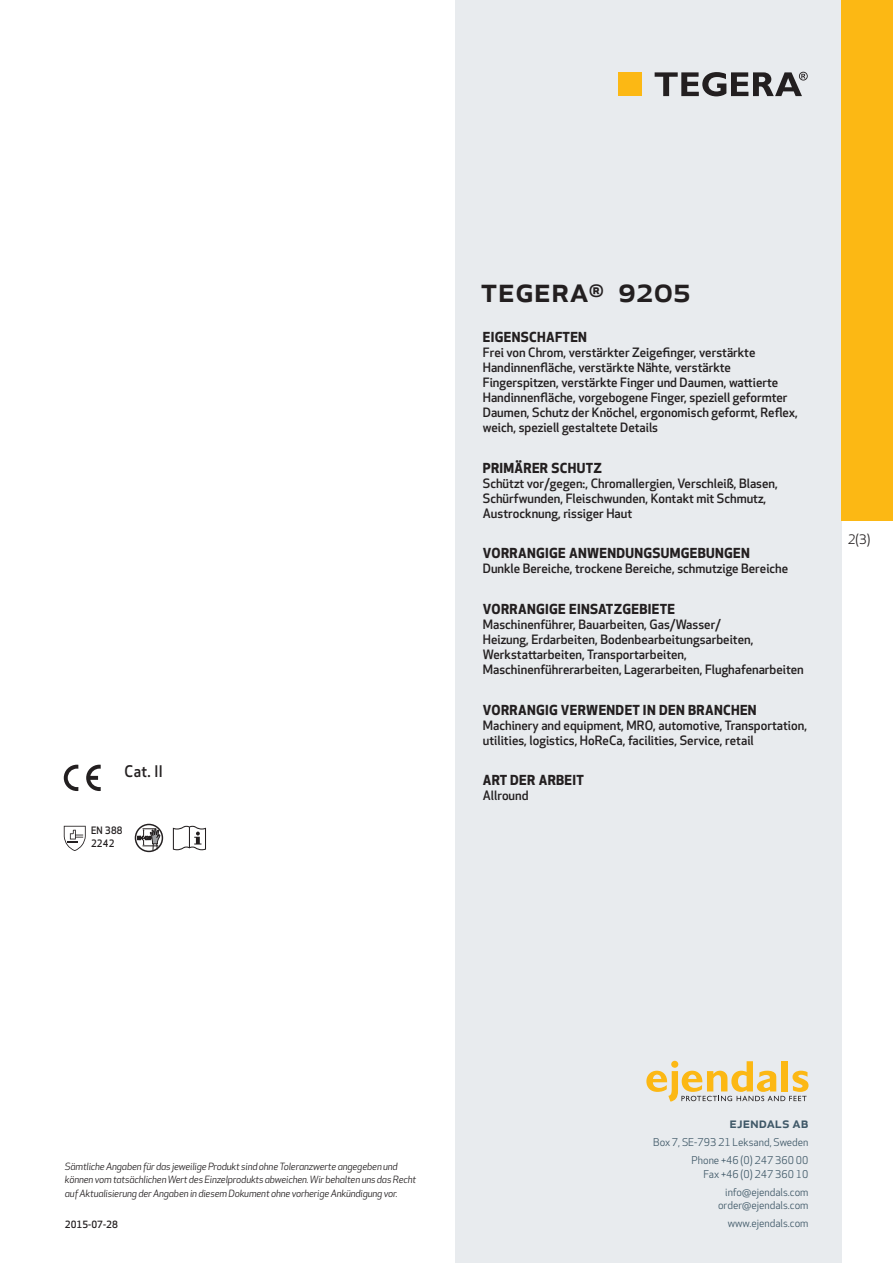
<style>
.page{position:relative;width:893px;height:1263px;background:#fff}
.page>*{position:absolute;margin:0;border:0;box-sizing:border-box;transform-origin:0 0}
.prodname{font:500 34.5px "Apex New";color:#231f20}
.Artikel{font:500 15.6px "Apex New";color:#231f20;scale:.95 1}
.t1{font:500 15px "Apex New";color:#405968}
.Funktion_body{font:700 13.5px "Apex New";letter-spacing:.025em;color:#231f20}
.t2{font:12.75px "Apex New";color:#231f20}
.Funktion_body-2{font:500 12.6px/15px "Apex New";color:#231f20}
.t3{font:10.5px/18px "Apex New";color:#405968;text-align:right}
.Artikel-2{font:500 10.05px/13.2px "Apex New";color:#231f20;scale:.95 1}
.t4{font:italic 9.75px/13.5px "Apex New";letter-spacing:-.015em;color:#231f20}
.Sidfot_datum{font:500 9.75px "Apex New";color:#231f20}
</style>
<div class="page">
<div style="left:455px;top:0;width:387px;height:1263px;background:#e8ebee"></div>
<svg style="left:646px;top:1061px;width:162px;height:40px"></svg>
<div style="left:842px;top:0;width:51px;height:520px;background:#fcb814"></div>
<div style="left:618px;top:72px;width:24px;height:24px;background:#fcb814"></div>
<svg style="left:655px;top:72px;width:153px;height:24px"></svg>
<svg style="left:86px;top:765px;width:15px;height:26px"></svg>
<svg style="left:64px;top:765px;width:14px;height:26px"></svg>
<svg style="left:64px;top:826px;width:22px;height:25px"></svg>
<svg style="left:138px;top:824px;width:22px;height:26px"></svg>
<div style="left:135px;top:824px;width:28px;height:28px;border:1px solid #231f20;border-radius:50%"></div>
<svg style="left:173px;top:826px;width:33px;height:24px"></svg>
<p class="Artikel" style="left:125px;top:761px;width:42px">Cat. II</p>
<p class="Artikel-2" style="left:91px;top:823px;width:35px">EN 388<br>2242</p>
<p class="prodname" style="left:480px;top:266px;width:212px">TEGERA<sup>®</sup> 9205</p>
<p class="Funktion_body" style="left:483px;top:327px;width:106px">EIGENSCHAFTEN</p>
<p class="Funktion_body-2" style="left:483px;top:345px;width:317px">Frei von Chrom, verstärkter Zeigefinger, verstärkte Handinnenfläche, verstärkte Nähte, verstärkte Fingerspitzen, verstärkte Finger und Daumen, wattierte Handinnenfläche, vorgebogene Finger, speziell geformter Daumen, Schutz der Knöchel, ergonomisch geformt, Reflex, weich, speziell gestaltete Details</p>
<p class="Funktion_body" style="left:483px;top:458px;width:121px">PRIMÄRER SCHUTZ</p>
<p class="Funktion_body-2" style="left:483px;top:475px;width:297px">Schützt vor/gegen:, Chromallergien, Verschleiß, Blasen,<br>Schürfwunden, Fleischwunden, Kontakt mit Schmutz,<br>Austrocknung, rissiger Haut</p>
<p class="Funktion_body" style="left:483px;top:543px;width:269px">VORRANGIGE ANWENDUNGSUMGEBUNGEN</p>
<p class="Funktion_body-2" style="left:483px;top:561px;width:307px">Dunkle Bereiche, trockene Bereiche, schmutzige Bereiche</p>
<p class="Funktion_body" style="left:483px;top:599px;width:194px">VORRANGIGE EINSATZGEBIETE</p>
<p class="Funktion_body-2" style="left:483px;top:616px;width:323px">Maschinenführer, Bauarbeiten, Gas/Wasser/<br>Heizung, Erdarbeiten, Bodenbearbeitungsarbeiten, Werkstattarbeiten, Transportarbeiten, Maschinenführerarbeiten, Lagerarbeiten, Flughafenarbeiten</p>
<p class="Funktion_body" style="left:483px;top:700px;width:275px">VORRANGIG VERWENDET IN DEN BRANCHEN</p>
<p class="Funktion_body-2" style="left:483px;top:717px;width:326px">Machinery and equipment, MRO, automotive, Transportation, utilities, logistics, HoReCa, facilities, Service, retail</p>
<p class="Funktion_body" style="left:483px;top:770px;width:103px">ART DER ARBEIT</p>
<p class="Funktion_body-2" style="left:483px;top:788px;width:47px">Allround</p>
<p class="t2" style="left:848px;top:531px;width:24px">2(3)</p>
<p class="t4" style="left:65px;top:1159px;width:353px">Sämtliche Angaben für das jeweilige Produkt sind ohne Toleranzwerte angegeben und können vom tatsächlichen Wert des Einzelprodukts abweichen. Wir behalten uns das Recht auf Aktualisierung der Angaben in diesem Dokument ohne vorherige Ankündigung vor.</p>
<p class="Sidfot_datum" style="left:65px;top:1218px;width:54px">2015-07-28</p>
<p class="t1" style="left:729px;top:1113px;width:80px">ejendals ab</p>
<p class="t3" style="left:653px;top:1133px;width:157px">Box 7, SE-793 21 Leksand, Sweden<br>Phone +46 (0) 247 360 00</p>
<p class="t3" style="left:703px;top:1165px;width:107px">Fax +46 (0) 247 360 10 info@ejendals.com</p>
<p class="t3" style="left:718px;top:1196px;width:92px">order@ejendals.com</p>
<p class="t3" style="left:728px;top:1215px;width:82px">www.ejendals.com</p>
</div>
